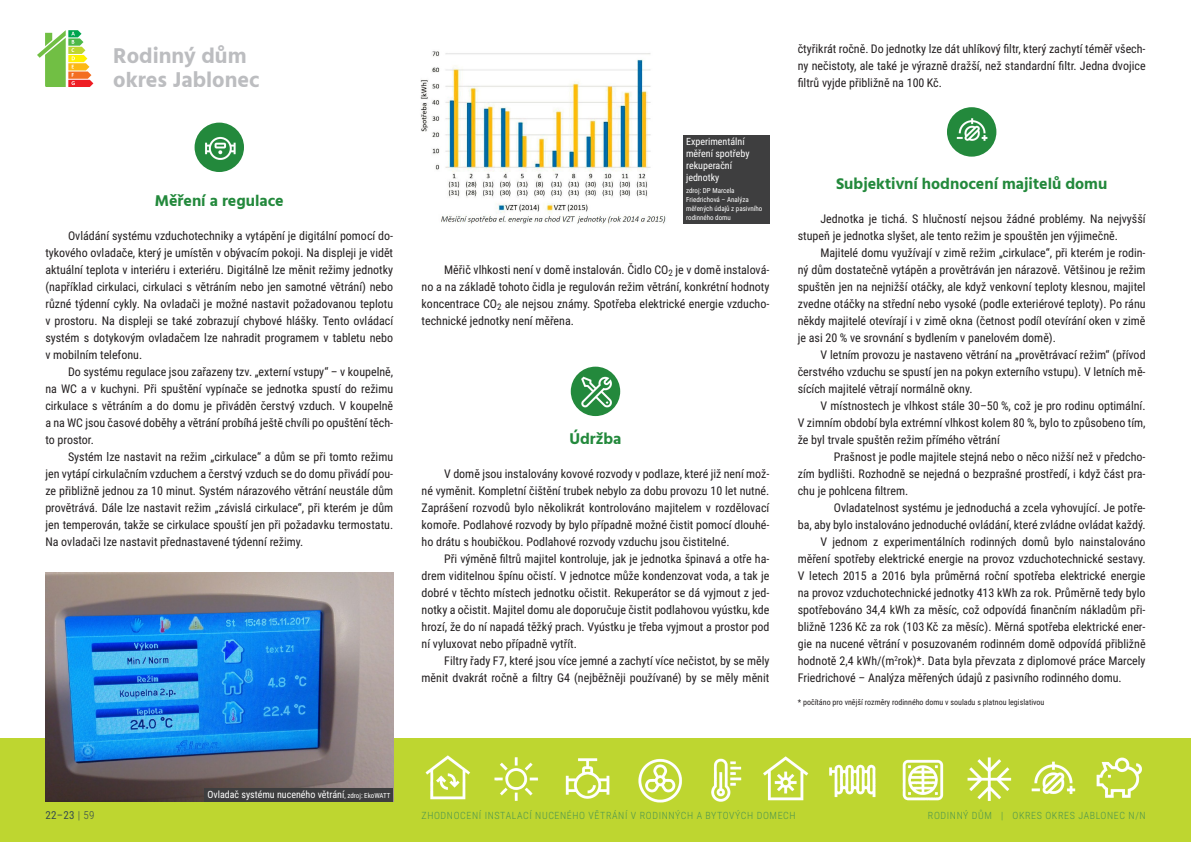
<style>
.page{position:relative;width:1191px;height:842px;background:#fff}
.page>*{position:absolute;margin:0;border:0;box-sizing:border-box;transform-origin:0 0}
.t1{font:700 22px/24px "Hind";color:#bcbdc0}
.t2{font:700 16px "Hind";color:#23893c}
.t3{font:12px/17px "Roboto Condensed";color:#231f20;text-align:justify}
.t4{font:11px "Roboto Condensed";color:#364d4d}
.t5{font:300 10px "Roboto Condensed";letter-spacing:.06em;color:#4b954f}
.t6{font:10px/12px "Roboto Condensed";color:#fff}
.t7{font:8px "Roboto Condensed";color:#231f20}
.t8{font:7px/9px "Roboto Condensed";color:#fff}
.s1{font-weight:300}
.s2{font-size:7px}
</style>
<div class="page">
<div style="left:0;top:738px;width:1191px;height:104px;background:#bed630"></div>
<img style="left:1098px;top:757px;width:44px;height:41px">
<img style="left:967px;top:757px;width:43px;height:44px">
<img style="left:829px;top:764px;width:47px;height:34px">
<img style="left:768px;top:756px;width:41px;height:45px">
<img style="left:565px;top:758px;width:45px;height:41px">
<img style="left:425px;top:755px;width:45px;height:45px">
<img style="left:470px;top:757px;width:68px;height:44px">
<img style="left:638px;top:758px;width:42px;height:45px">
<img style="left:680px;top:758px;width:88px;height:44px">
<img style="left:902px;top:759px;width:42px;height:42px">
<img style="left:1010px;top:761px;width:88px;height:33px">
<img style="left:195px;top:123px;width:49px;height:49px;border-radius:25px">
<img style="left:571px;top:367px;width:49px;height:49px;border-radius:25px">
<img style="left:947px;top:107px;width:49px;height:50px;border-radius:25px">
<img style="left:45px;top:573px;width:348px;height:228px">
<svg style="left:37px;top:30px;width:56px;height:57px"></svg>
<div style="left:205px;top:788px;width:188px;height:13px;background:#3e3e3f"></div>
<img style="left:420px;top:51px;width:246px;height:173px">
<div style="left:683px;top:135px;width:86px;height:88px;background:#3e3e3f"></div>
<h1 class="t1" style="left:113px;top:43px;width:148px">Rodinný dům okres Jablonec</h1>
<h2 class="t2" style="left:155px;top:191px;width:131px">Měření a regulace</h2>
<p class="t3" style="left:45px;top:227px;width:349px;text-indent:23px">Ovládání systému vzduchotechniky a vytápění je digitální pomocí do&shy;tykového ovladače, který je umístěn v obývacím pokoji. Na displeji je vidět aktuální teplota v interiéru i exteriéru. Digitálně lze měnit režimy jednotky (například cirkulaci, cirkulaci s větráním nebo jen samotné větrání) nebo různé týdenní cykly. Na ovladači je možné nastavit požadovanou teplotu v prostoru. Na displeji se také zobrazují chybové hlášky. Tento ovládací systém s dotykovým ovladačem lze nahradit programem v tabletu nebo v mobilním telefonu.</p>
<p class="t3" style="left:45px;top:363px;width:349px;text-indent:23px">Do systému regulace jsou zařazeny tzv. „externí vstupy“ – v koupelně, na WC a v kuchyni. Při spuštění vypínače se jednotka spustí do režimu cirkulace s větráním a do domu je přiváděn čerstvý vzduch. V koupelně a na WC jsou časové doběhy a větrání probíhá ještě chvíli po opuštění těch&shy;to prostor.</p>
<p class="t3" style="left:45px;top:448px;width:349px;text-indent:23px">Systém lze nastavit na režim „cirkulace“ a dům se při tomto režimu jen vytápí cirkulačním vzduchem a čerstvý vzduch se do domu přivádí pou&shy;ze přibližně jednou za 10 minut. Systém nárazového větrání neustále dům provětrává. Dále lze nastavit režim „závislá cirkulace“, při kterém je dům jen temperován, takže se cirkulace spouští jen při požadavku termostatu.<br>Na ovladači lze nastavit přednastavené týdenní režimy.</p>
<p class="t6" style="left:686px;top:135px;width:65px">Experimentální měření spotřeby rekuperační jednotky</p>
<p class="t8" style="left:686px;top:186px;width:78px">zdroj: DP Marcela<br>Friedrichová – Analýza měřených údajů z pasivního rodinného domu</p>
<p class="t3" style="left:421px;top:261px;width:349px;text-indent:23px">Měřič vlhkosti není v domě instalován. Čidlo CO<sub>2</sub> je v domě instalová&shy;no a na základě tohoto čidla je regulován režim větrání, konkrétní hodnoty koncentrace CO<sub>2</sub> ale nejsou známy. Spotřeba elektrické energie vzducho&shy;technické jednotky není měřena.</p>
<h2 class="t2" style="left:569px;top:429px;width:54px">Údržba</h2>
<p class="t3" style="left:421px;top:465px;width:349px;text-indent:23px">V domě jsou instalovány kovové rozvody v podlaze, které již není mož&shy;né vyměnit. Kompletní čištění trubek nebylo za dobu provozu 10 let nutné.<br>Zaprášení rozvodů bylo několikrát kontrolováno majitelem v rozdělovací komoře. Podlahové rozvody by bylo případně možné čistit pomocí dlouhé&shy;ho drátu s houbičkou. Podlahové rozvody vzduchu jsou čistitelné.</p>
<p class="t3" style="left:421px;top:550px;width:349px;text-indent:23px">Při výměně filtrů majitel kontroluje, jak je jednotka špinavá a otře ha&shy;drem viditelnou špínu očistí. V jednotce může kondenzovat voda, a tak je dobré v těchto místech jednotku očistit. Rekuperátor se dá vyjmout z jed&shy;notky a očistit. Majitel domu ale doporučuje čistit podlahovou vyústku, kde hrozí, že do ní napadá těžký prach. Vyústku je třeba vyjmout a prostor pod ní vyluxovat nebo případně vytřít.</p>
<p class="t3" style="left:421px;top:652px;width:349px;text-align:right">Filtry řady F7, které jsou více jemné a zachytí více nečistot, by se měly měnit dvakrát ročně a filtry G4 (nejběžněji používané) by se měly měnit</p>
<p class="t3" style="left:797px;top:40px;width:349px">čtyřikrát ročně. Do jednotky lze dát uhlíkový filtr, který zachytí téměř všech&shy;ny nečistoty, ale také je výrazně dražší, než standardní filtr. Jedna dvojice filtrů vyjde přibližně na 100 Kč.</p>
<h2 class="t2" style="left:836px;top:174px;width:273px">Subjektivní hodnocení majitelů domu</h2>
<p class="t3" style="left:797px;top:210px;width:349px;text-indent:23px">Jednotka je tichá. S hlučností nejsou žádné problémy. Na nejvyšší stupeň je jednotka slyšet, ale tento režim je spouštěn jen výjimečně.</p>
<p class="t3" style="left:797px;top:244px;width:349px;text-indent:23px">Majitelé domu využívají v zimě režim „cirkulace“, při kterém je rodin&shy;ný dům dostatečně vytápěn a provětráván jen nárazově. Většinou je režim spuštěn jen na nejnižší otáčky, ale když venkovní teploty klesnou, majitel zvedne otáčky na střední nebo vysoké (podle exteriérové teploty). Po ránu někdy majitelé otevírají i v zimě okna (četnost podíl otevírání oken v zimě je asi 20 % ve srovnání s bydlením v panelovém domě).</p>
<p class="t3" style="left:797px;top:346px;width:349px;text-indent:23px">V letním provozu je nastaveno větrání na „provětrávací režim“ (přívod čerstvého vzduchu se spustí jen na pokyn externího vstupu). V letních mě&shy;sících majitelé větrají normálně okny.</p>
<p class="t3" style="left:797px;top:397px;width:349px;text-indent:23px">V místnostech je vlhkost stále 30–50 %, což je pro rodinu optimální.<br>V zimním období byla extrémní vlhkost kolem 80 %, bylo to způsobeno tím, že byl trvale spuštěn režim přímého větrání</p>
<p class="t3" style="left:797px;top:448px;width:349px;text-indent:36px">Prašnost je podle majitele stejná nebo o něco nižší než v předcho&shy;zím bydlišti. Rozhodně se nejedná o bezprašné prostředí, i když část pra&shy;chu je pohlcena filtrem.</p>
<p class="t3" style="left:833px;top:499px;width:313px">Ovladatelnost systému je jednoduchá a zcela vyhovující. Je potře-</p>
<p class="t3" style="left:797px;top:516px;width:349px">ba, aby bylo instalováno jednoduché ovládání, které zvládne ovládat každý.</p>
<p class="t3" style="left:820px;top:533px;width:327px">V jednom z experimentálních rodinných domů bylo nainstalováno</p>
<p class="t3" style="left:797px;top:550px;width:349px">měření spotřeby elektrické energie na provoz vzduchotechnické sestavy.</p>
<p class="t3" style="left:797px;top:567px;width:349px">V letech 2015 a 2016 byla průměrná roční spotřeba elektrické energie</p>
<p class="t3" style="left:797px;top:584px;width:349px">na provoz vzduchotechnické jednotky 413 kWh za rok. Průměrně tedy bylo</p>
<p class="t3" style="left:797px;top:601px;width:349px">spotřebováno 34,4 kWh za měsíc, což odpovídá finančním nákladům při-</p>
<p class="t3" style="left:797px;top:618px;width:349px">bližně 1236 Kč za rok (103 Kč za měsíc). Měrná spotřeba elektrické ener-</p>
<p class="t3" style="left:797px;top:635px;width:349px">gie na nucené větrání v posuzovaném rodinném domě odpovídá přibližně</p>
<p class="t3" style="left:797px;top:652px;width:349px">hodnotě 2,4 kWh/(m<sup>2</sup>rok)*. Data byla převzata z diplomové práce Marcely</p>
<p class="t3" style="left:797px;top:669px;width:325px">Friedrichové – Analýza měřených údajů z pasivního rodinného domu.</p>
<p class="t7" style="left:797px;top:697px;width:248px">* počítáno pro vnější rozměry rodinného domu v souladu s platnou legislativou</p>
<p class="t4" style="left:45px;top:807px;width:51px">22–23 <span class="s1">| 59</span></p>
<p class="t6" style="left:207px;top:788px;width:185px">Ovladač systému nuceného větrání<span class="s2">, zdroj: EkoWATT</span></p>
<p class="t5" style="left:421px;top:808px;width:375px">ZHODNOCENÍ INSTALACÍ NUCENÉHO VĚTRÁNÍ V RODINNÝCH A BYTOVÝCH DOMECH</p>
<p class="t5" style="left:928px;top:808px;width:219px">RODINNÝ DŮM | OKRES OKRES JABLONEC N/N</p>
</div>
